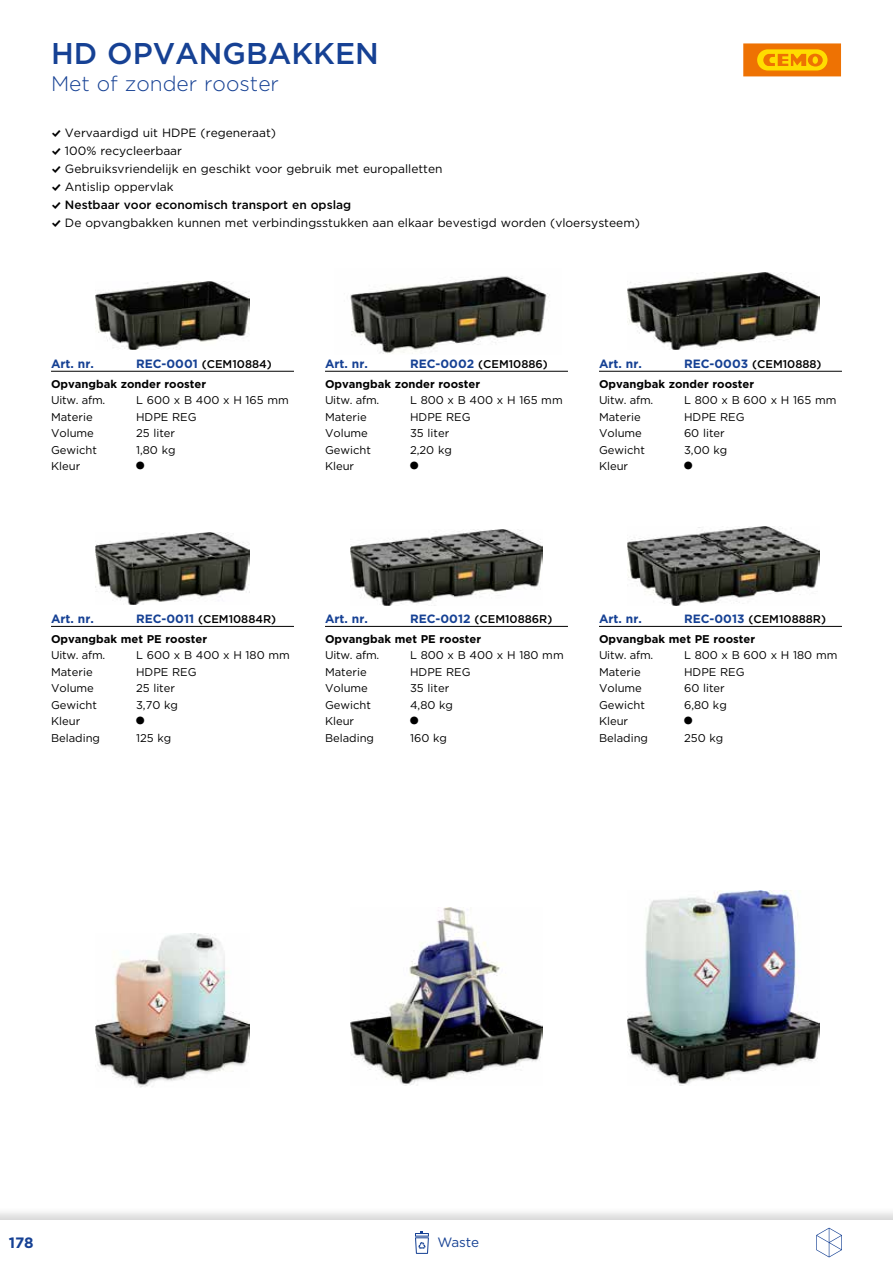
<style>
.page{position:relative;width:893px;height:1263px;background:#fff}
.page>*{position:absolute;margin:0;border:0;box-sizing:border-box;transform-origin:0 0}
.t1{font:500 30px "Gotham";color:#164194}
.t2{font:30px "Gotham";color:#000}
.t3{font:300 21px "Gotham";color:#164194}
.t4{font:700 15px "Gotham";color:#164194}
.t5{font:13.5px "Gotham";letter-spacing:-.015em;color:#164194}
.t6{font:12px/18px "Gotham";color:#000}
.t7{font:700 12px "Gotham";color:#164194}
.t8{font:11.25px "Gotham";color:#000}
.t9{font:700 11.25px/19.5px "Gotham";color:#000}
.s1{font-family:"Modern Pictograms"}
.s2{font-weight:500}
.s3{font-size:12px;color:#164194}
</style>
<div class="page">
<div style="left:0;top:1206px;width:893px;height:57px;background:#000;opacity:.16"></div>
<div style="left:0;top:1220px;width:893px;height:43px;background:#fff"></div>
<svg style="left:816px;top:1228px;width:26px;height:29px"></svg>
<svg style="left:415px;top:1231px;width:14px;height:23px"></svg>
<hr style="left:51px;top:371px;width:243px;height:1px;background:#000">
<hr style="left:325px;top:371px;width:243px;height:1px;background:#000">
<hr style="left:599px;top:371px;width:243px;height:1px;background:#000">
<img style="left:96px;top:281px;width:153px;height:69px">
<img style="left:627px;top:273px;width:192px;height:76px">
<hr style="left:51px;top:626px;width:243px;height:1px;background:#000">
<hr style="left:325px;top:626px;width:243px;height:1px;background:#000">
<hr style="left:599px;top:626px;width:243px;height:1px;background:#000">
<img style="left:96px;top:533px;width:153px;height:71px">
<img style="left:627px;top:527px;width:192px;height:79px">
<img style="left:351px;top:530px;width:191px;height:76px">
<img style="left:96px;top:934px;width:153px;height:154px">
<div style="left:744px;top:44px;width:96px;height:32px;background:#ee7203"></div>
<div style="left:743px;top:44px;width:98px;height:32px;border:1px solid #ee7203"></div>
<div style="left:756px;top:49px;width:72px;height:22px;background:#fd0;border-radius:11px"></div>
<div style="left:756px;top:48px;width:73px;height:24px;border:1px solid #ee7203;border-radius:11px"></div>
<svg style="left:763px;top:54px;width:60px;height:13px"></svg>
<img style="left:351px;top:907px;width:192px;height:178px">
<img style="left:627px;top:891px;width:192px;height:195px">
<img style="left:350px;top:276px;width:200px;height:78px">
<h1 class="t1" style="left:51px;top:34px;width:329px">HD OPVANGBAKKEN</h1>
<h2 class="t3" style="left:51px;top:71px;width:229px">Met of zonder rooster</h2>
<p class="t6" style="left:51px;top:124px;width:590px"><span class="s1">%</span> Vervaardigd uit HDPE (regeneraat)<br><span class="s1">%</span> 100% recycleerbaar<br><span class="s1">%</span> Gebruiksvriendelijk en geschikt voor gebruik met europalletten<br><span class="s1">%</span> Antislip oppervlak<br><span class="s1">%</span> <span class="s2">Nestbaar voor economisch transport en opslag<br></span><span class="s1">%</span> De opvangbakken kunnen met verbindingsstukken aan elkaar bevestigd worden (vloersysteem)</p>
<p class="t9" style="left:51px;top:354px;width:222px;text-indent:85px"><span class="s3">REC-0001</span> <span class="s2">(CEM10884)<br></span>Opvangbak zonder rooster</p>
<p class="t8" style="left:51px;top:393px;width:56px">Uitw. afm.</p>
<p class="t8" style="left:136px;top:393px;width:154px">L 600 x B 400 x H 165 mm</p>
<p class="t8" style="left:51px;top:409px;width:43px">Materie</p>
<p class="t8" style="left:136px;top:409px;width:62px">HDPE REG</p>
<p class="t8" style="left:51px;top:426px;width:44px">Volume</p>
<p class="t8" style="left:136px;top:426px;width:41px">25 liter</p>
<p class="t8" style="left:51px;top:442px;width:48px">Gewicht</p>
<p class="t8" style="left:136px;top:442px;width:41px">1,80 kg</p>
<p class="t8" style="left:51px;top:459px;width:31px">Kleur</p>
<h1 class="t2" style="left:133px;top:446px;width:16px">•</h1>
<p class="t7" style="left:51px;top:356px;width:44px">Art. nr.</p>
<p class="t9" style="left:325px;top:354px;width:224px;text-indent:85px"><span class="s3">REC-0002</span> <span class="s2">(CEM10886)<br></span>Opvangbak zonder rooster</p>
<p class="t8" style="left:325px;top:393px;width:56px">Uitw. afm.</p>
<p class="t8" style="left:410px;top:393px;width:154px">L 800 x B 400 x H 165 mm</p>
<p class="t8" style="left:325px;top:409px;width:43px">Materie</p>
<p class="t8" style="left:410px;top:409px;width:62px">HDPE REG</p>
<p class="t8" style="left:325px;top:426px;width:44px">Volume</p>
<p class="t8" style="left:410px;top:426px;width:41px">35 liter</p>
<p class="t8" style="left:325px;top:442px;width:48px">Gewicht</p>
<p class="t8" style="left:410px;top:442px;width:43px">2,20 kg</p>
<p class="t8" style="left:325px;top:459px;width:31px">Kleur</p>
<h1 class="t2" style="left:407px;top:446px;width:16px">•</h1>
<p class="t7" style="left:325px;top:356px;width:44px">Art. nr.</p>
<p class="t9" style="left:599px;top:354px;width:224px;text-indent:85px"><span class="s3">REC-0003</span> <span class="s2">(CEM10888)<br></span>Opvangbak zonder rooster</p>
<p class="t8" style="left:599px;top:393px;width:56px">Uitw. afm.</p>
<p class="t8" style="left:684px;top:393px;width:154px">L 800 x B 600 x H 165 mm</p>
<p class="t8" style="left:599px;top:409px;width:43px">Materie</p>
<p class="t8" style="left:684px;top:409px;width:62px">HDPE REG</p>
<p class="t8" style="left:599px;top:426px;width:44px">Volume</p>
<p class="t8" style="left:684px;top:426px;width:42px">60 liter</p>
<p class="t8" style="left:599px;top:442px;width:48px">Gewicht</p>
<p class="t8" style="left:684px;top:442px;width:45px">3,00 kg</p>
<p class="t8" style="left:599px;top:459px;width:31px">Kleur</p>
<h1 class="t2" style="left:681px;top:446px;width:16px">•</h1>
<p class="t7" style="left:599px;top:356px;width:44px">Art. nr.</p>
<p class="t9" style="left:51px;top:609px;width:227px;text-indent:85px"><span class="s3">REC-0011</span> <span class="s2">(CEM10884R)<br></span>Opvangbak met PE rooster</p>
<p class="t8" style="left:51px;top:648px;width:56px">Uitw. afm.</p>
<p class="t8" style="left:136px;top:648px;width:155px">L 600 x B 400 x H 180 mm</p>
<p class="t8" style="left:51px;top:664px;width:43px">Materie</p>
<p class="t8" style="left:136px;top:664px;width:62px">HDPE REG</p>
<p class="t8" style="left:51px;top:681px;width:44px">Volume</p>
<p class="t8" style="left:136px;top:681px;width:41px">25 liter</p>
<p class="t8" style="left:51px;top:697px;width:48px">Gewicht</p>
<p class="t8" style="left:136px;top:697px;width:43px">3,70 kg</p>
<p class="t8" style="left:51px;top:714px;width:31px">Kleur</p>
<h1 class="t2" style="left:133px;top:701px;width:16px">•</h1>
<p class="t8" style="left:51px;top:730px;width:51px">Belading</p>
<p class="t8" style="left:136px;top:730px;width:37px">125 kg</p>
<p class="t7" style="left:51px;top:611px;width:44px">Art. nr.</p>
<p class="t9" style="left:325px;top:609px;width:229px;text-indent:85px"><span class="s3">REC-0012</span> <span class="s2">(CEM10886R)<br></span>Opvangbak met PE rooster</p>
<p class="t8" style="left:325px;top:648px;width:56px">Uitw. afm.</p>
<p class="t8" style="left:410px;top:648px;width:155px">L 800 x B 400 x H 180 mm</p>
<p class="t8" style="left:325px;top:664px;width:43px">Materie</p>
<p class="t8" style="left:410px;top:664px;width:62px">HDPE REG</p>
<p class="t8" style="left:325px;top:681px;width:44px">Volume</p>
<p class="t8" style="left:410px;top:681px;width:41px">35 liter</p>
<p class="t8" style="left:325px;top:697px;width:48px">Gewicht</p>
<p class="t8" style="left:410px;top:697px;width:45px">4,80 kg</p>
<p class="t8" style="left:325px;top:714px;width:31px">Kleur</p>
<h1 class="t2" style="left:407px;top:701px;width:16px">•</h1>
<p class="t8" style="left:325px;top:730px;width:51px">Belading</p>
<p class="t8" style="left:410px;top:730px;width:38px">160 kg</p>
<p class="t7" style="left:325px;top:611px;width:44px">Art. nr.</p>
<p class="t9" style="left:599px;top:609px;width:229px;text-indent:85px"><span class="s3">REC-0013</span> <span class="s2">(CEM10888R)<br></span>Opvangbak met PE rooster</p>
<p class="t8" style="left:599px;top:648px;width:56px">Uitw. afm.</p>
<p class="t8" style="left:684px;top:648px;width:155px">L 800 x B 600 x H 180 mm</p>
<p class="t8" style="left:599px;top:664px;width:43px">Materie</p>
<p class="t8" style="left:684px;top:664px;width:62px">HDPE REG</p>
<p class="t8" style="left:599px;top:681px;width:44px">Volume</p>
<p class="t8" style="left:684px;top:681px;width:42px">60 liter</p>
<p class="t8" style="left:599px;top:697px;width:48px">Gewicht</p>
<p class="t8" style="left:684px;top:697px;width:44px">6,80 kg</p>
<p class="t8" style="left:599px;top:714px;width:31px">Kleur</p>
<h1 class="t2" style="left:681px;top:701px;width:16px">•</h1>
<p class="t8" style="left:599px;top:730px;width:51px">Belading</p>
<p class="t8" style="left:684px;top:730px;width:41px">250 kg</p>
<p class="t7" style="left:599px;top:611px;width:44px">Art. nr.</p>
<h3 class="t4" style="left:9px;top:1232px;width:26px">178</h3>
<p class="t5" style="left:437px;top:1234px;width:43px">Waste</p>
</div>
